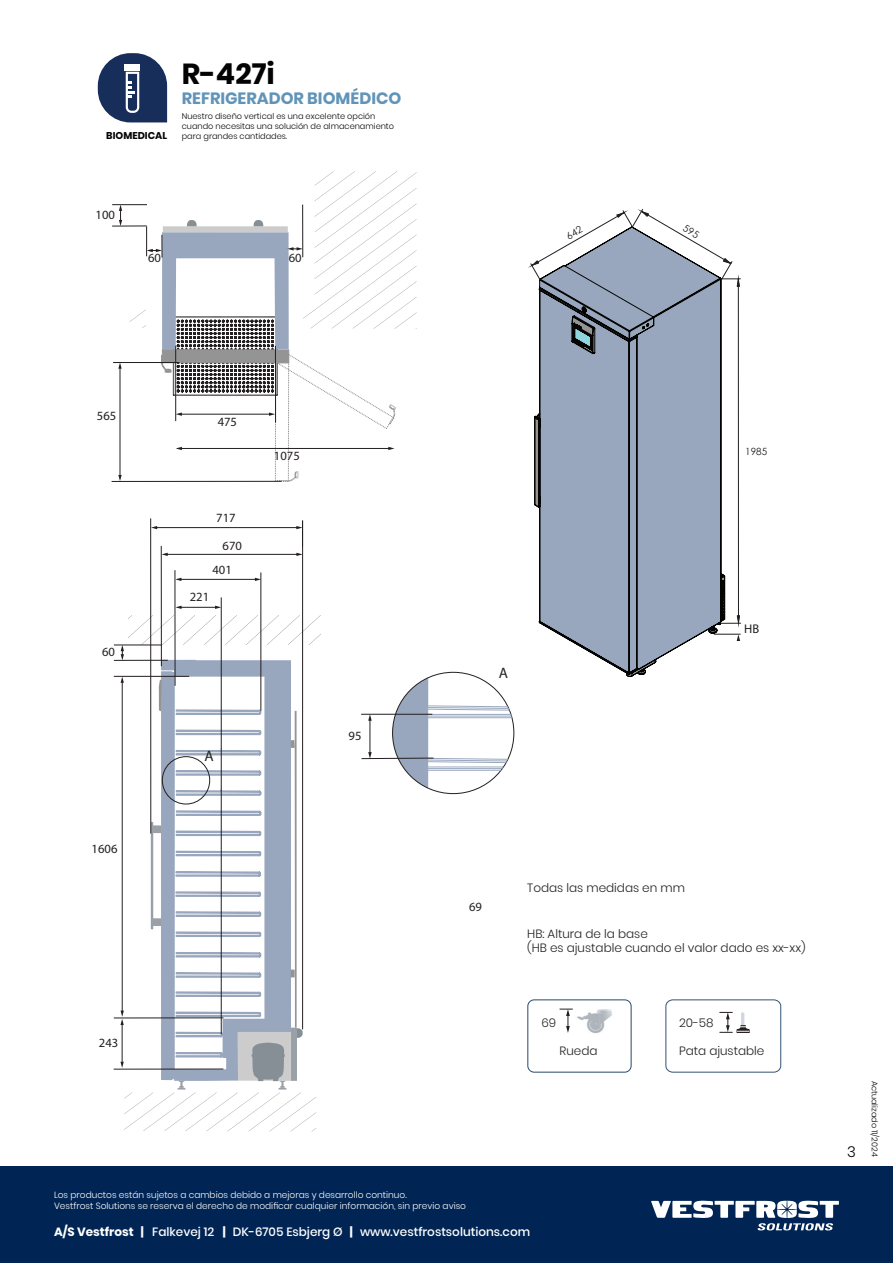
<style>
.page{position:relative;width:893px;height:1263px;background:#fff}
.page>*{position:absolute;margin:0;border:0;box-sizing:border-box;transform-origin:0 0}
.Stor_overskift{font:700 28.95px "Poppins";color:#030304}
.Roman{font:700 16.35px "Poppins";color:#6194b8}
.t1{font:15.15px "Myriad Pro";color:#231f20}
.Toc_style{font:300 15px "Poppins";color:#040503}
.t2{font:12.6px "Myriad Pro";color:#231f20}
.t3{font:300 12px "Poppins";color:#231f20}
.Roman-2{font:500 12px "Poppins";color:#fff}
.Roman-3{font:700 9.9px "Poppins";color:#030304}
.t4{font:9.9px "Century Gothic";color:#231f20}
.t5{font:300 9px "Poppins";color:#fff}
.t6{font:300 8.25px/9.8px "Poppins";color:#040503}
.s1{font-weight:700}
</style>
<div class="page">
<div style="left:0;top:1166px;width:893px;height:97px;background:#002554"></div>
<svg style="left:651px;top:1201px;width:188px;height:29px"></svg>
<svg style="left:98px;top:53px;width:69px;height:69px"></svg>
<div style="left:125px;top:64px;width:15px;height:7px;background:#fff"></div>
<svg style="left:527px;top:999px;width:105px;height:74px"></svg>
<img style="left:575px;top:1007px;width:38px;height:28px">
<div style="left:665px;top:999px;width:116px;height:73px;border:1px solid #335274;border-radius:7px"></div>
<svg style="left:719px;top:1012px;width:31px;height:22px"></svg>
<svg style="left:119px;top:205px;width:3px;height:21px"></svg>
<hr style="left:112px;top:204px;width:35px;height:1px;background:#231f20">
<hr style="left:112px;top:226px;width:35px;height:1px;background:#231f20">
<hr style="left:120px;top:368px;width:1px;height:108px;background:#231f20">
<svg style="left:118px;top:363px;width:4px;height:6px"></svg>
<svg style="left:118px;top:475px;width:4px;height:6px"></svg>
<hr style="left:113px;top:362px;width:66px;height:1px;background:#231f20">
<hr style="left:112px;top:481px;width:169px;height:1px;background:#231f20">
<svg style="left:130px;top:171px;width:287px;height:311px"></svg>
<svg style="left:361px;top:672px;width:153px;height:122px"></svg>
<hr style="left:114px;top:676px;width:75px;height:1px;background:#231f20">
<hr style="left:114px;top:1017px;width:109px;height:1px;background:#231f20">
<svg style="left:121px;top:615px;width:200px;height:45px"></svg>
<hr style="left:114px;top:645px;width:48px;height:1px;background:#231f20">
<hr style="left:114px;top:660px;width:54px;height:1px;background:#231f20">
<svg style="left:150px;top:518px;width:153px;height:159px"></svg>
<svg style="left:120px;top:677px;width:196px;height:455px"></svg>
<hr style="left:114px;top:1069px;width:109px;height:1px;background:#231f20">
<svg style="left:541px;top:624px;width:168px;height:52px"></svg>
<svg style="left:530px;top:210px;width:211px;height:414px"></svg>
<svg style="left:532px;top:260px;width:7px;height:5px"></svg>
<svg style="left:709px;top:574px;width:32px;height:67px"></svg>
<svg style="left:616px;top:213px;width:8px;height:5px"></svg>
<svg style="left:566px;top:226px;width:17px;height:14px"></svg>
<svg style="left:631px;top:209px;width:109px;height:77px"></svg>
<p class="Roman-3" style="left:106px;top:130px;width:62px">BIOMEDICAL</p>
<p class="Stor_overskift" style="left:182px;top:57px;width:95px">R-427i</p>
<p class="Roman" style="left:182px;top:89px;width:221px">REFRIGERADOR BIOMÉDICO</p>
<p class="t6" style="left:182px;top:111px;width:214px">Nuestro diseño vertical es una excelente opción cuando necesitas una solución de almacenamiento para grandes cantidades.</p>
<h3 class="t2" style="left:96px;top:207px;width:21px">100</h3>
<h3 class="t2" style="left:148px;top:250px;width:14px">60</h3>
<h3 class="t2" style="left:289px;top:250px;width:14px">60</h3>
<h3 class="t2" style="left:97px;top:408px;width:21px">565</h3>
<h3 class="t2" style="left:102px;top:644px;width:14px">60</h3>
<h3 class="t2" style="left:92px;top:841px;width:27px">1606</h3>
<h3 class="t2" style="left:218px;top:414px;width:21px">475</h3>
<h3 class="t2" style="left:216px;top:510px;width:21px">717</h3>
<h3 class="t2" style="left:223px;top:538px;width:21px">670</h3>
<h3 class="t2" style="left:212px;top:562px;width:21px">401</h3>
<h3 class="t2" style="left:190px;top:589px;width:21px">221</h3>
<h3 class="t2" style="left:274px;top:448px;width:27px">1075</h3>
<h3 class="t1" style="left:204px;top:747px;width:11px">A</h3>
<h3 class="t2" style="left:349px;top:728px;width:14px">95</h3>
<h3 class="t2" style="left:99px;top:1035px;width:21px">243</h3>
<h3 class="t1" style="left:499px;top:663px;width:11px">A</h3>
<p class="t4" style="left:745px;top:444px;width:24px">1985</p>
<h3 class="t2" style="left:744px;top:621px;width:17px">HB</h3>
<h3 class="t2" style="left:469px;top:899px;width:14px">69</h3>
<p class="t3" style="left:527px;top:881px;width:159px">Todas las medidas en mm</p>
<p class="t3" style="left:527px;top:927px;width:122px">HB: Altura de la base</p>
<p class="t3" style="left:527px;top:941px;width:280px">(HB es ajustable cuando el valor dado es xx-xx)</p>
<p class="t3" style="left:541px;top:1016px;width:16px">69</p>
<p class="t3" style="left:560px;top:1043px;width:39px">Rueda</p>
<p class="t3" style="left:679px;top:1016px;width:36px">20-58</p>
<p class="t3" style="left:679px;top:1043px;width:87px">Pata ajustable</p>
<p class="t5" style="left:54px;top:1190px;width:354px">Los productos están sujetos a cambios debido a mejoras y desarrollo continuo.</p>
<p class="t5" style="left:54px;top:1200px;width:414px">Vestfrost Solutions se reserva el derecho de modificar cualquier información, sin previo aviso</p>
<p class="Roman-2" style="left:54px;top:1225px;width:478px"><span class="s1">A/S Vestfrost |</span> Falkevej 12 <span class="s1">|</span> DK-6705 Esbjerg Ø <span class="s1">|</span> www.vestfrostsolutions.com</p>
<p class="Toc_style" style="left:847px;top:1143px;width:10px">3</p>
<p class="t6" style="left:879px;top:1080px;width:78px;rotate:90deg">Actualizado 11/2024</p>
</div>
